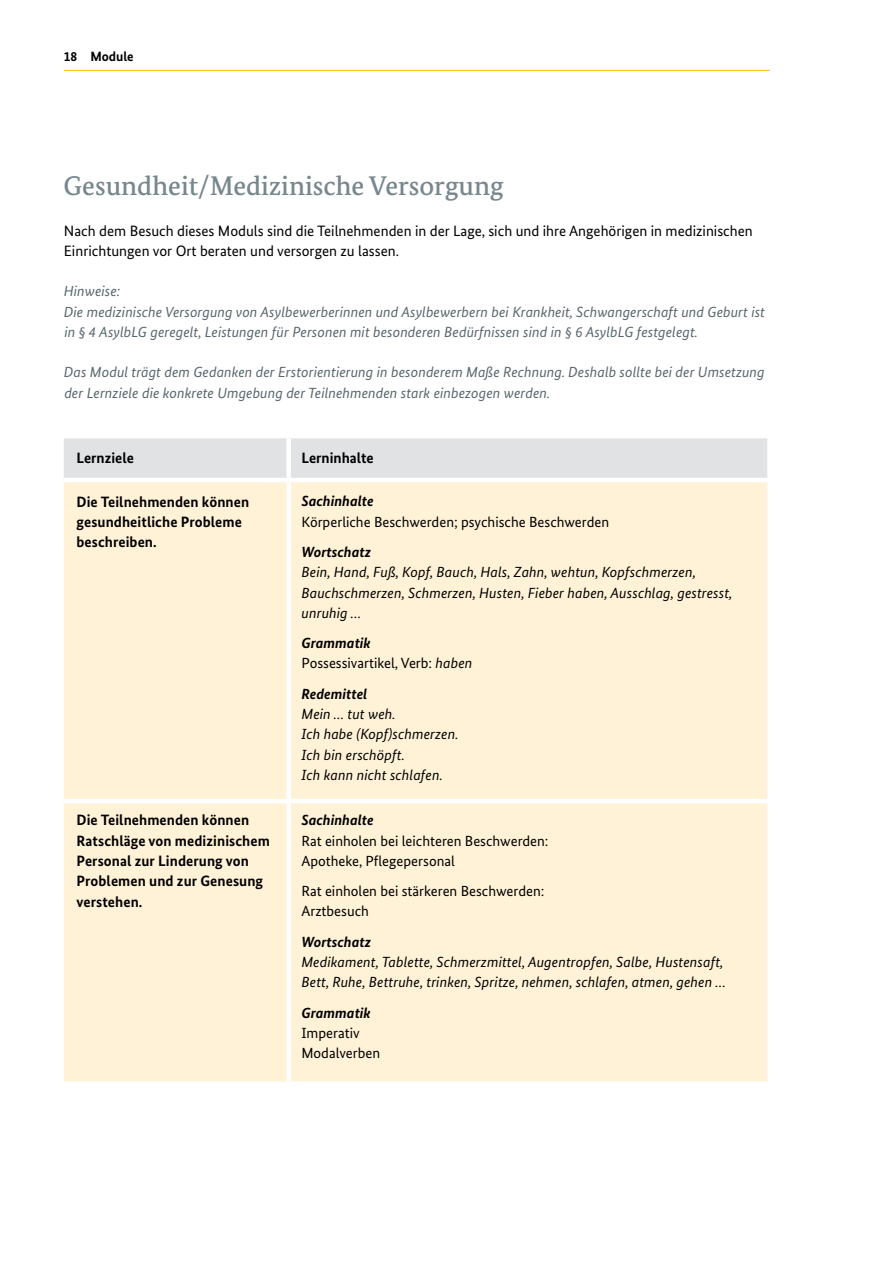
<style>
.page{position:relative;width:893px;height:1263px;background:#fff}
.page>*{position:absolute;margin:0;border:0;box-sizing:border-box;transform-origin:0 0}
.t1{font:500 27px "Bundes Serif";color:#78878e}
.t2{font:700 15px/20.2px "Bundes Sans";letter-spacing:.005em;color:#000}
.t3{font:15px/20.2px "Bundes Sans";color:#000}
.t4{font:italic 14.7px/20.2px "Bundes Sans";letter-spacing:.005em;color:#58666d}
.t5{font:italic 14.7px/20.2px "Bundes Sans";letter-spacing:.01em;color:#000}
.t6{font:14.7px/20.2px "Bundes Sans";color:#000}
.t7{font:italic 700 14.7px "Bundes Sans";color:#000}
.t8{font:700 13.5px "Bundes Sans";color:#000}
.s1{font-style:italic}
</style>
<div class="page">
<hr style="left:64px;top:70px;width:706px;height:1px;background:#fcbd00">
<div style="left:64px;top:438px;width:703px;height:40px;background:#e0e2e3"></div>
<div style="left:64px;top:482px;width:703px;height:599px;background:#fff2d7"></div>
<div style="left:286px;top:438px;width:5px;height:40px;background:#fff"></div>
<hr style="left:64px;top:799px;width:225px;height:4px;background:#fff">
<div style="left:286px;top:482px;width:5px;height:317px;background:#fff"></div>
<hr style="left:289px;top:799px;width:483px;height:4px;background:#fff">
<div style="left:286px;top:803px;width:5px;height:278px;background:#fff"></div>
<p class="t8" style="left:64px;top:48px;width:71px">18 Module</p>
<h2 class="t1" style="left:64px;top:169px;width:442px">Gesundheit/Medizinische Versorgung</h2>
<p class="t3" style="left:64px;top:220px;width:690px">Nach dem Besuch dieses Moduls sind die Teilnehmenden in der Lage, sich und ihre Angehörigen in medizinischen<br>Einrichtungen vor Ort beraten und versorgen zu lassen.</p>
<p class="t4" style="left:64px;top:281px;width:703px">Hinweise:<br>Die medizinische Versorgung von Asylbewerberinnen und Asylbewerbern bei Krankheit, Schwangerschaft und Geburt ist in § 4 AsylbLG geregelt, Leistungen für Personen mit besonderen Bedürfnissen sind in § 6 AsylbLG festgelegt.</p>
<p class="t4" style="left:64px;top:362px;width:702px">Das Modul trägt dem Gedanken der Erstorientierung in besonderem Maße Rechnung. Deshalb sollte bei der Umsetzung der Lernziele die konkrete Umgebung der Teilnehmenden stark einbezogen werden.</p>
<p class="t2" style="left:77px;top:447px;width:59px">Lernziele</p>
<p class="t2" style="left:301px;top:447px;width:74px">Lerninhalte</p>
<p class="t2" style="left:77px;top:491px;width:174px">Die Teilnehmenden können gesundheitliche Probleme beschreiben.</p>
<p class="t7" style="left:301px;top:492px;width:74px">Sachinhalte</p>
<p class="t6" style="left:301px;top:511px;width:309px">Körperliche Beschwerden; psychische Beschwerden</p>
<p class="t7" style="left:301px;top:543px;width:71px">Wortschatz</p>
<p class="t5" style="left:301px;top:562px;width:432px">Bein, Hand, Fuß, Kopf, Bauch, Hals, Zahn, wehtun, Kopfschmerzen,<br>Bauchschmerzen, Schmerzen, Husten, Fieber haben, Ausschlag, gestresst, unruhig …</p>
<p class="t7" style="left:301px;top:634px;width:71px">Grammatik</p>
<p class="t6" style="left:301px;top:653px;width:172px">Possessivartikel, Verb: <span class="s1">haben</span></p>
<p class="t7" style="left:301px;top:685px;width:67px">Redemittel</p>
<p class="t5" style="left:301px;top:704px;width:158px">Mein … tut weh.<br>Ich habe (Kopf)schmerzen.<br>Ich bin erschöpft.<br>Ich kann nicht schlafen.</p>
<p class="t2" style="left:77px;top:810px;width:195px">Die Teilnehmenden können<br>Ratschläge von medizinischem<br>Personal zur Linderung von<br>Problemen und zur Genesung verstehen.</p>
<p class="t7" style="left:301px;top:811px;width:74px">Sachinhalte</p>
<p class="t6" style="left:301px;top:830px;width:249px">Rat einholen bei leichteren Beschwerden:<br>Apotheke, Pflegepersonal</p>
<p class="t6" style="left:301px;top:881px;width:244px">Rat einholen bei stärkeren Beschwerden:<br>Arztbesuch</p>
<p class="t7" style="left:301px;top:933px;width:71px">Wortschatz</p>
<p class="t5" style="left:301px;top:952px;width:426px">Medikament, Tablette, Schmerzmittel, Augentropfen, Salbe, Hustensaft,<br>Bett, Ruhe, Bettruhe, trinken, Spritze, nehmen, schlafen, atmen, gehen …</p>
<p class="t7" style="left:301px;top:1004px;width:71px">Grammatik</p>
<p class="t6" style="left:301px;top:1022px;width:80px">Imperativ<br>Modalverben</p>
</div>
